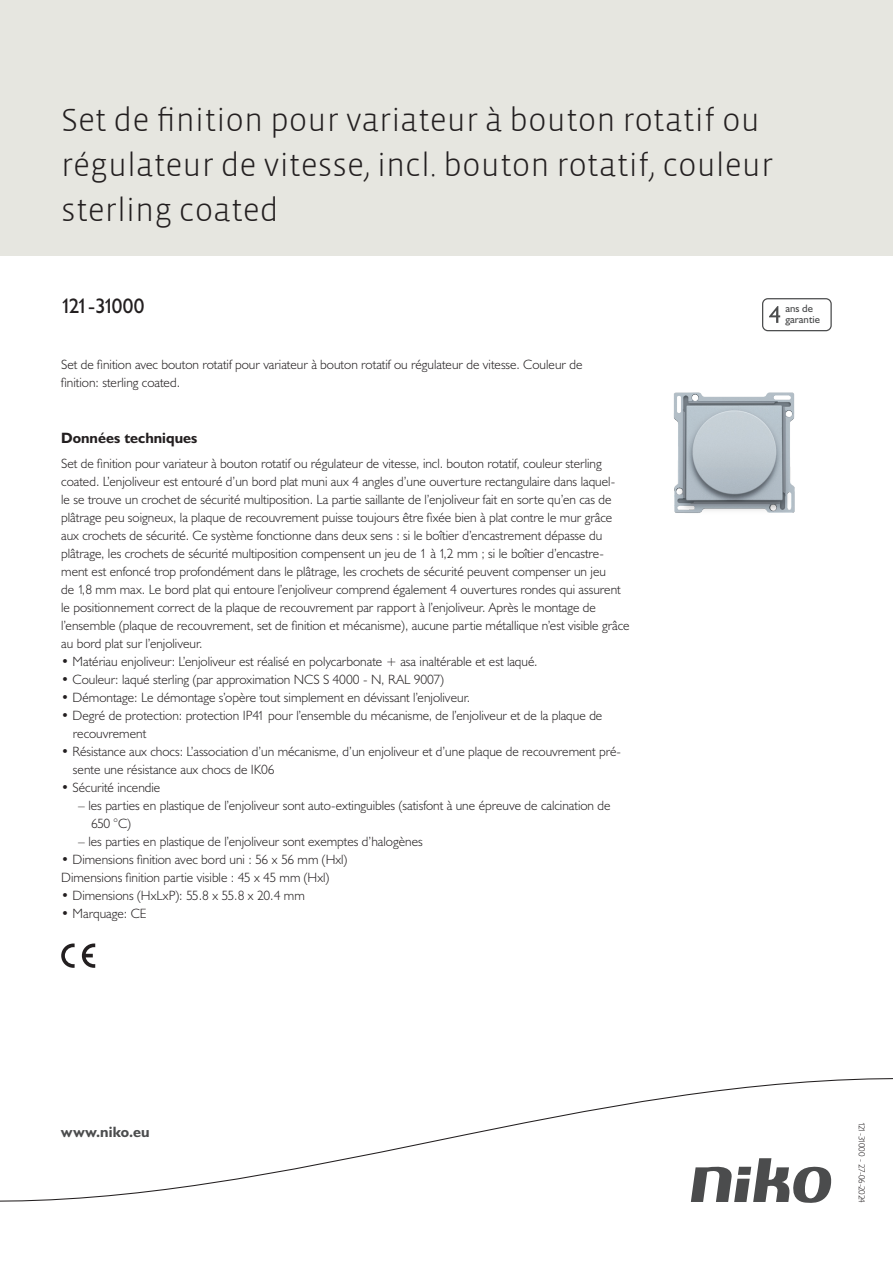
<style>
.page{position:relative;width:893px;height:1263px;background:#fff}
.page>*{position:absolute;margin:0;border:0;box-sizing:border-box;transform-origin:0 0}
.Title_datasheets{font:300 33px/45px "Vista Sans";color:#231f20}
.Article_number{font:21px "Humanist 521 BT";letter-spacing:-.095em;color:#231f20}
.Titles_parts{font:700 15px "Humanist 521 BT";color:#231f20}
.titel_afbeelding{font:700 15px "Humanist 521 BT";letter-spacing:.005em;color:#4b4c4d}
.Platte_tekst_CAB{font:300 13.5px/18px "Humanist 521 BT";color:#231f20}
.USP_Bullets{font:300 13.5px/18px "Humanist 521 BT";color:#231f20}
.USP_Bullets_level_2{font:300 13.5px/18px "Humanist 521 BT";color:#231f20}
.t1{font:10.8px/10.8px "Humanist 521 BT";color:#4b4c4d}
.Revision{font:300 9px "Humanist 521 BT";letter-spacing:-.05em;color:#231f20}
</style>
<div class="page">
<div style="left:0;top:0;width:893px;height:255px;background:#e6e6e0"></div>
<svg style="left:82px;top:943px;width:13px;height:25px"></svg>
<svg style="left:61px;top:943px;width:14px;height:25px"></svg>
<svg style="left:762px;top:298px;width:70px;height:33px"></svg>
<svg style="left:0;top:1078px;width:893px;height:125px"></svg>
<img style="left:673px;top:392px;width:122px;height:121px">
<p class="Title_datasheets" style="left:61px;top:98px;width:714px">Set de finition pour variateur à bouton rotatif ou régulateur de vitesse, incl. bouton rotatif, couleur sterling coated</p>
<p class="Article_number" style="left:61px;top:293px;width:85px">121-31000</p>
<p class="t1" style="left:785px;top:303px;width:36px">ans de garantie</p>
<p class="Platte_tekst_CAB" style="left:61px;top:355px;width:523px">Set de finition avec bouton rotatif pour variateur à bouton rotatif ou régulateur de vitesse. Couleur de finition: sterling coated.</p>
<p class="Titles_parts" style="left:61px;top:429px;width:138px">Données techniques</p>
<p class="Platte_tekst_CAB" style="left:61px;top:454px;width:570px">Set de finition pour variateur à bouton rotatif ou régulateur de vitesse, incl. bouton rotatif, couleur sterling coated. L’enjoliveur est entouré d’un bord plat muni aux 4 angles d’une ouverture rectangulaire dans laquel-<br>le se trouve un crochet de sécurité multiposition. La partie saillante de l’enjoliveur fait en sorte qu’en cas de plâtrage peu soigneux, la plaque de recouvrement puisse toujours être fixée bien à plat contre le mur grâce aux crochets de sécurité. Ce système fonctionne dans deux sens : si le boîtier d’encastrement dépasse du plâtrage, les crochets de sécurité multiposition compensent un jeu de 1 à 1,2 mm ; si le boîtier d’encastre&shy;ment est enfoncé trop profondément dans le plâtrage, les crochets de sécurité peuvent compenser un jeu<br>de 1,8 mm max. Le bord plat qui entoure l’enjoliveur comprend également 4 ouvertures rondes qui assurent le positionnement correct de la plaque de recouvrement par rapport à l’enjoliveur. Après le montage de l’ensemble (plaque de recouvrement, set de finition et mécanisme), aucune partie métallique n’est visible grâce au bord plat sur l’enjoliveur.</p>
<p class="USP_Bullets" style="left:61px;top:652px;width:478px">• Matériau enjoliveur: L’enjoliveur est réalisé en polycarbonate + asa inaltérable et est laqué.</p>
<p class="USP_Bullets" style="left:61px;top:670px;width:384px">• Couleur: laqué sterling (par approximation NCS S 4000 - N, RAL 9007)</p>
<p class="USP_Bullets" style="left:61px;top:688px;width:410px">• Démontage: Le démontage s’opère tout simplement en dévissant l’enjoliveur.</p>
<p class="USP_Bullets" style="left:73px;top:706px;width:531px;text-indent:-12px">• Degré de protection: protection IP41 pour l’ensemble du mécanisme, de l’enjoliveur et de la plaque de recouvrement</p>
<p class="USP_Bullets" style="left:73px;top:742px;width:550px;text-indent:-12px">• Résistance aux chocs: L’association d’un mécanisme, d’un enjoliveur et d’une plaque de recouvrement pré&shy;sente une résistance aux chocs de IK06</p>
<p class="USP_Bullets" style="left:61px;top:778px;width:101px">• Sécurité incendie</p>
<p class="USP_Bullets_level_2" style="left:91px;top:796px;width:521px;text-indent:-13px">– les parties en plastique de l’enjoliveur sont auto-extinguibles (satisfont à une épreuve de calcination de<br>650 °C)</p>
<p class="USP_Bullets_level_2" style="left:78px;top:832px;width:346px">– les parties en plastique de l’enjoliveur sont exemptes d’halogènes</p>
<p class="USP_Bullets" style="left:61px;top:850px;width:288px">• Dimensions finition avec bord uni : 56 x 56 mm (Hxl)</p>
<p class="USP_Bullets" style="left:61px;top:868px;width:270px">Dimensions finition partie visible : 45 x 45 mm (Hxl)</p>
<p class="USP_Bullets" style="left:61px;top:886px;width:245px">• Dimensions (HxLxP): 55.8 x 55.8 x 20.4 mm</p>
<p class="USP_Bullets" style="left:61px;top:904px;width:87px">• Marquage: CE</p>
<p class="titel_afbeelding" style="left:61px;top:1122px;width:90px">www.niko.eu</p>
<p class="Revision" style="left:868px;top:1122px;width:83px;rotate:90deg">121-31000 - 27-06-2024</p>
</div>
